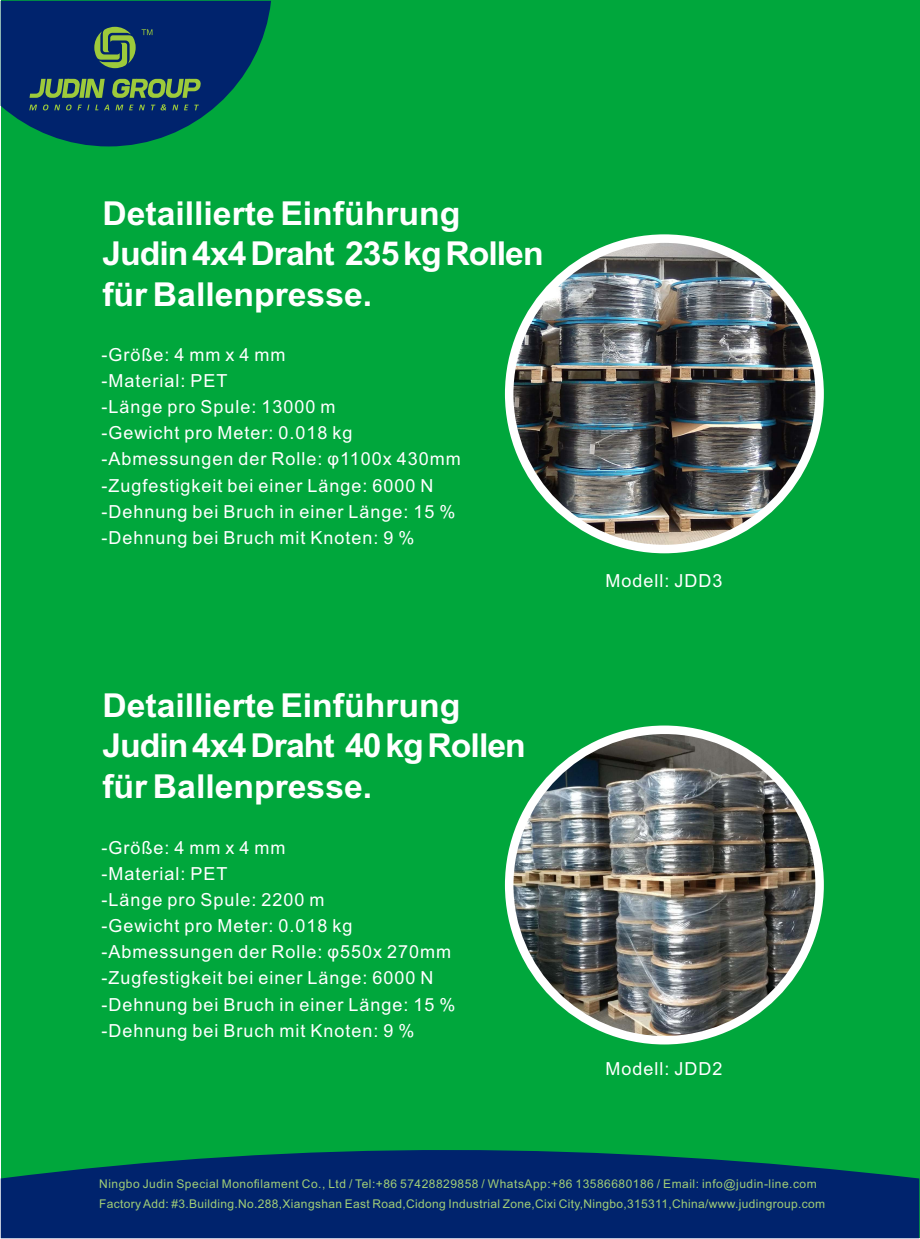
<style>
.page{position:relative;width:920px;height:1239px;background:#fff}
.page>*{position:absolute;margin:0;border:0;box-sizing:border-box;transform-origin:0 0}
.t1{font:700 33px/40.5px "Arial";color:#fff}
.t2{font:18px/26.1px "Arial";letter-spacing:.055em;color:#fff}
.t3{font:12px "Arial";letter-spacing:.03em;color:#a1ce76}
</style>
<div class="page">
<div style="left:1px;top:1px;width:918px;height:1237px;background:#00a73c"></div>
<svg style="left:1px;top:1150px;width:918px;height:88px;background:#003167"></svg>
<div style="left:505px;top:234px;width:319px;height:319px;background:#fff;border-radius:50%"></div>
<img style="left:513px;top:243px;width:302px;height:302px;border-radius:50%">
<div style="left:505px;top:725px;width:319px;height:319px;background:#fff;border-radius:50%"></div>
<img style="left:513px;top:734px;width:302px;height:302px;border-radius:50%">
<svg style="left:1px;top:1px;width:270px;height:145px"></svg>
<h1 class="t1" style="left:102px;top:196px;width:443px">Detaillierte Einführung<br>Judin4x4Draht 235kgRollen für Ballenpresse.</h1>
<p class="t2" style="left:101px;top:343px;width:361px">-Größe: 4 mm x 4 mm<br>-Material: PET<br>-Länge pro Spule: 13000 m<br>-Gewicht pro Meter: 0.018 kg -Abmessungen der Rolle: φ1100x 430mm -Zugfestigkeit bei einer Länge: 6000 N -Dehnung bei Bruch in einer Länge: 15 % -Dehnung bei Bruch mit Knoten: 9 %</p>
<h1 class="t1" style="left:102px;top:688px;width:425px">Detaillierte Einführung<br>Judin4x4Draht 40kgRollen für Ballenpresse.</h1>
<p class="t2" style="left:101px;top:836px;width:356px">-Größe: 4 mm x 4 mm<br>-Material: PET<br>-Länge pro Spule: 2200 m<br>-Gewicht pro Meter: 0.018 kg -Abmessungen der Rolle: φ550x 270mm -Zugfestigkeit bei einer Länge: 6000 N -Dehnung bei Bruch in einer Länge: 15 % -Dehnung bei Bruch mit Knoten: 9 %</p>
<p class="t2" style="left:606px;top:569px;width:119px">Modell: JDD3</p>
<p class="t2" style="left:606px;top:1058px;width:119px">Modell: JDD2</p>
<p class="t3" style="left:99px;top:1180px;width:719px">Ningbo Judin Special Monofilament Co., Ltd / Tel:+86 57428829858 / WhatsApp:+86 13586680186 / Email: info@judin-line.com</p>
<p class="t3" style="left:99px;top:1199px;width:727px">Factory Add: #3.Building.No.288,Xiangshan East Road,Cidong Industrial Zone,Cixi City,Ningbo,315311,China/www.judingroup.com</p>
</div>
